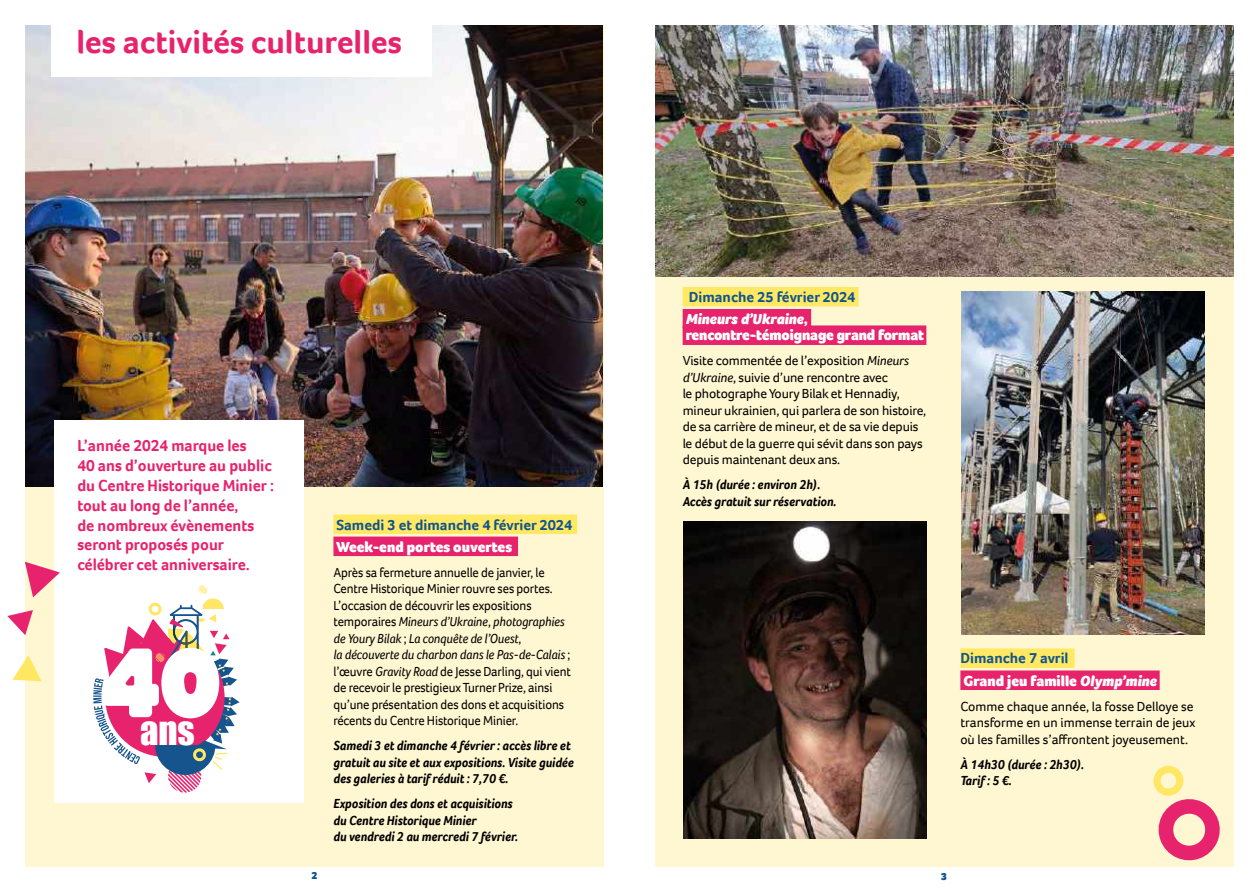
<style>
.page{position:relative;width:1259px;height:893px;background:#fff}
.page>*{position:absolute;margin:0;border:0;box-sizing:border-box;transform-origin:0 0}
.t1{font:36.3px "Impact";color:#fff}
.t2{font:700 33px "Foco";color:#e7236d}
.t3{font:700 16.5px/19.8px "Foco";color:#e7236d;scale:.96 1}
.t4{font:900 15px/22px "Foco";letter-spacing:-.01em;color:#fff}
.t5{font:700 15px/22px "Foco";color:#11548d}
.t6{font:13.5px/16.5px "Foco";letter-spacing:-.01em;color:#000;scale:.94 1}
.t7{font:13.5px/16.5px "Foco";letter-spacing:-.01em;color:#000}
.t8{font:italic 700 13.5px/16.5px "Foco";color:#000;scale:.94 1}
.t9{font:900 10.5px "Foco";color:#11548d}
.s1{font-style:italic}
.s2{font-weight:900;font-style:italic;color:#fff}
.s3{font-weight:900;color:#fff}
.s4{font-weight:700;color:#11548d}
</style>
<div class="page">
<div style="left:26px;top:26px;width:578px;height:841px;background:#fff7d1"></div>
<div style="left:655px;top:26px;width:578px;height:841px;background:#fff7d1"></div>
<img style="left:26px;top:26px;width:576px;height:461px">
<div style="left:51px;top:0;width:381px;height:77px;background:#fff"></div>
<div style="left:682px;top:287px;width:176px;height:19px;background:#ffe864"></div>
<div style="left:682px;top:309px;width:129px;height:19px;background:#e7236d"></div>
<div style="left:682px;top:325px;width:244px;height:20px;background:#e7236d"></div>
<svg style="left:682px;top:558px;width:1px;height:19px"></svg>
<div style="left:960px;top:648px;width:114px;height:20px;background:#ffe864"></div>
<div style="left:960px;top:670px;width:199px;height:20px;background:#e7236d"></div>
<img style="left:961px;top:291px;width:243px;height:344px">
<div style="left:333px;top:514px;width:244px;height:20px;background:#ffe864"></div>
<div style="left:333px;top:537px;width:185px;height:19px;background:#e7236d"></div>
<div style="left:54px;top:421px;width:249px;height:381px;background:#fff"></div>
<svg style="left:93px;top:585px;width:147px;height:207px"></svg>
<svg style="left:1153px;top:765px;width:67px;height:96px"></svg>
<img style="left:655px;top:26px;width:578px;height:250px">
<img style="left:683px;top:521px;width:243px;height:318px">
<svg style="left:7px;top:610px;width:26px;height:25px"></svg>
<svg style="left:12px;top:655px;width:30px;height:26px"></svg>
<svg style="left:25px;top:562px;width:35px;height:35px"></svg>
<h2 class="t2" style="left:77px;top:20px;width:327px">les activités culturelles</h2>
<p class="t3" style="left:77px;top:436px;width:206px">L’année 2024 marque les<br>40 ans d’ouverture au public du Centre Historique Minier : tout au long de l’année,<br>de nombreux évènements seront proposés pour célébrer cet anniversaire.</p>
<h1 class="t1" style="left:140px;top:702px;width:56px">ANS</h1>
<p class="t5" style="left:336px;top:513px;width:237px">Samedi 3 et dimanche 4 février 2024</p>
<p class="t4" style="left:336px;top:535px;width:177px">Week-end portes ouvertes</p>
<p class="t6" style="left:333px;top:564px;width:254px">Après sa fermeture annuelle de janvier, le Centre Historique Minier rouvre ses portes.<br>L’occasion de découvrir les expositions temporaires <span class="s1">Mineurs d’Ukraine</span>, <span class="s1">photographies de Youry Bilak</span> ; <span class="s1">La conquête de l’Ouest</span>,<br><span class="s1">la découverte du charbon dans le Pas-de-Calais</span> ; l’œuvre <span class="s1">Gravity Road</span> de Jesse Darling, qui vient de recevoir le prestigieux Turner Prize, ainsi qu’une présentation des dons et acquisitions récents du Centre Historique Minier.</p>
<p class="t8" style="left:333px;top:737px;width:257px">Samedi 3 et dimanche 4 février : accès libre et gratuit au site et aux expositions. Visite guidée des galeries à tarif réduit : 7,70 €.</p>
<p class="t8" style="left:333px;top:795px;width:198px">Exposition des dons et acquisitions du Centre Historique Minier<br>du vendredi 2 au mercredi 7 février.</p>
<p class="t5" style="left:685px;top:286px;width:171px">Dimanche 25 février 2024<br><span class="s2">Mineurs d’Ukraine</span><span class="s3">,</span></p>
<p class="t4" style="left:685px;top:324px;width:240px">rencontre-témoignage grand format</p>
<p class="t7" style="left:682px;top:352px;width:245px">Visite commentée de l’exposition <span class="s1">Mineurs d’Ukraine</span>, suivie d’une rencontre avec<br>le photographe Youry Bilak et Hennadiy, mineur ukrainien, qui parlera de son histoire, de sa carrière de mineur, et de sa vie depuis le début de la guerre qui sévit dans son pays depuis maintenant deux ans.</p>
<p class="t8" style="left:682px;top:476px;width:165px">À 15h (durée : environ 2h).<br>Accès gratuit sur réservation.</p>
<p class="t9" style="left:312px;top:869px;width:8px">2</p>
<p class="t9" style="left:941px;top:870px;width:8px">3</p>
<p class="t4" style="left:960px;top:647px;width:198px"><span class="s4">Dimanche 7 avril<br></span>Grand jeu famille <span class="s1">Olymp’mine</span></p>
<p class="t7" style="left:960px;top:697px;width:236px">Comme chaque année, la fosse Delloye se transforme en un immense terrain de jeux où les familles s’affrontent joyeusement.</p>
<p class="t8" style="left:960px;top:755px;width:133px">À 14h30 (durée : 2h30).<br>Tarif : 5 €.</p>
</div>
